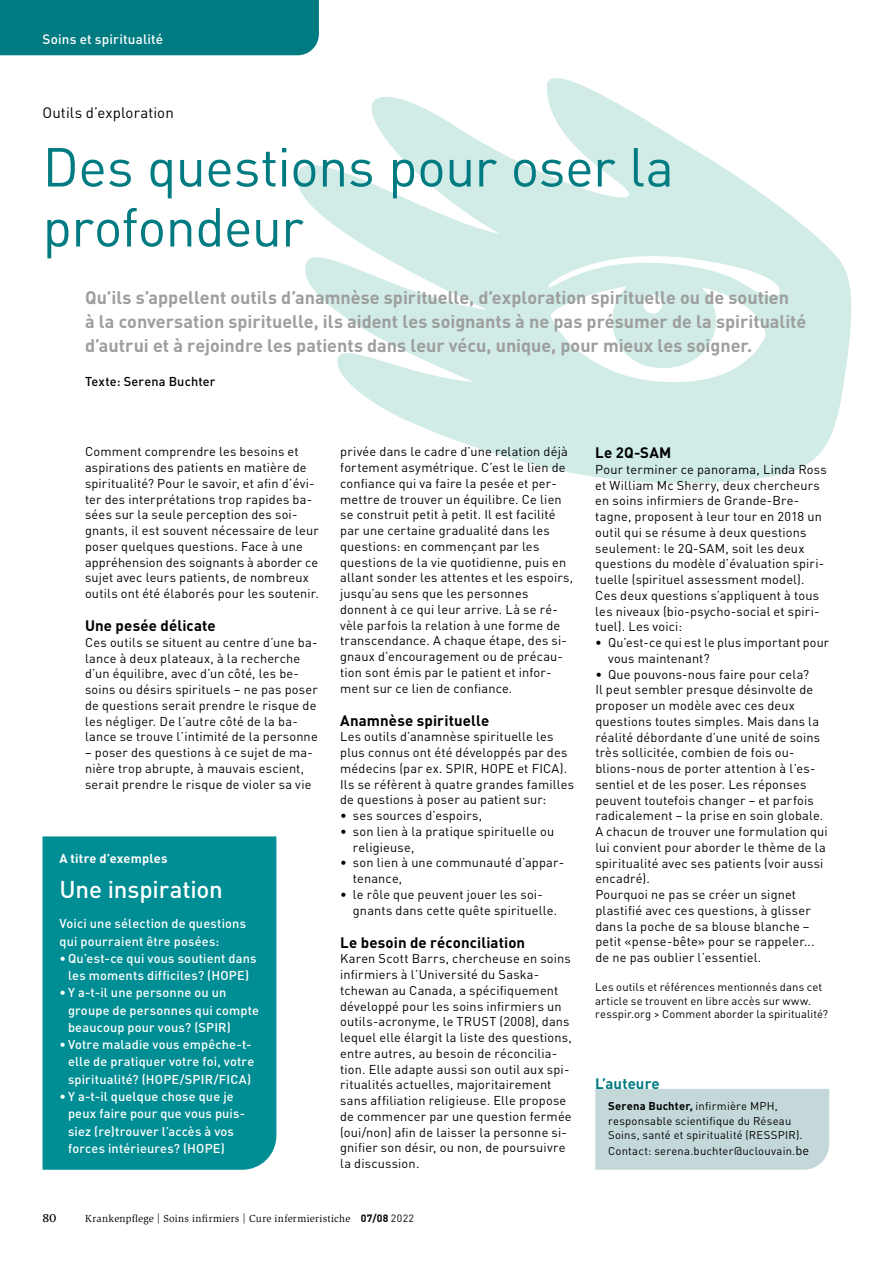
<style>
.page{position:relative;width:893px;height:1263px;background:#fff}
.page>*{position:absolute;margin:0;border:0;box-sizing:border-box;transform-origin:0 0}
.t1{font:54px/60px "DIN Pro";letter-spacing:-.015em;color:#007b81}
.t2{font:500 24px "DIN Pro";letter-spacing:-.005em;color:#fff}
.t3{font:700 18px/24px "DIN Pro";color:#9d9e9e}
.t4{font:700 15px "DIN Pro";letter-spacing:.01em;color:#000}
.t5{font:15px "DIN Pro";letter-spacing:.005em;color:#000}
.t6{font:700 15px "DIN Pro";letter-spacing:.005em;color:#007b81}
.t7{font:500 13.5px "DIN Pro";letter-spacing:.01em;color:#fff}
.t8{font:12.75px/15.8px "DIN Pro";letter-spacing:.015em;color:#000}
.t9{font:500 12.75px/17.2px "DIN Pro";letter-spacing:.015em;color:#fff}
.t10{font:500 12.75px "DIN Pro";letter-spacing:.015em;color:#000}
.t11{font:700 12.75px "DIN Pro";letter-spacing:.015em;color:#fff}
.t12{font:700 12px "Esta Pro";color:#000}
.t13{font:11.25px/14.2px "DIN Pro";letter-spacing:.015em;color:#000}
.t14{font:10.5px "Slimbach Std";letter-spacing:.025em;color:#000}
.s1{font-family:"DIN Pro";font-weight:700}
.s2{font-family:"DIN Pro"}
.s3{font-weight:700}
.s4{font-size:12.75px}
</style>
<div class="page">
<svg style="left:297px;top:78px;width:555px;height:406px;fill:#d1ebe7"></svg>
<div style="left:0;top:0;width:319px;height:55px;background:#007b81"></div>
<div style="left:595px;top:1089px;width:234px;height:81px;background:#c5d8d9"></div>
<div style="left:43px;top:836px;width:233px;height:334px;background:#008e94"></div>
<p class="t7" style="left:43px;top:30px;width:122px">Soins et spiritualité</p>
<p class="t5" style="left:43px;top:103px;width:133px">Outils d’exploration</p>
<h1 class="t1" style="left:43px;top:135px;width:633px">Des questions pour oser la profondeur</h1>
<p class="t3" style="left:85px;top:284px;width:723px">Qu’ils s’appellent outils d’anamnèse spirituelle, d’exploration spirituelle ou de soutien<br>à la conversation spirituelle, ils aident les soignants à ne pas présumer de la spiritualité d’autrui et à rejoindre les patients dans leur vécu, unique, pour mieux les soigner.</p>
<p class="t10" style="left:85px;top:373px;width:132px">Texte: Serena Buchter</p>
<p class="t8" style="left:85px;top:443px;width:235px">Comment comprendre les besoins et aspirations des patients en matière de spiritualité? Pour le savoir, et afin d’évi&shy;ter des interprétations trop rapides ba&shy;sées sur la seule perception des soi&shy;gnants, il est souvent nécessaire de leur poser quelques questions. Face à une appréhension des soignants à aborder ce sujet avec leurs patients, de nombreux outils ont été élaborés pour les soutenir.</p>
<p class="t4" style="left:85px;top:615px;width:132px">Une pesée délicate</p>
<p class="t8" style="left:85px;top:634px;width:234px">Ces outils se situent au centre d’une ba&shy;lance à deux plateaux, à la recherche d’un équilibre, avec d’un côté, les be&shy;soins ou désirs spirituels – ne pas poser de questions serait prendre le risque de les négliger. De l’autre côté de la ba&shy;lance se trouve l’intimité de la personne</p>
<p class="t8" style="left:85px;top:744px;width:229px">– poser des questions à ce sujet de ma&shy;nière trop abrupte, à mauvais escient, serait prendre le risque de violer sa vie</p>
<p class="t11" style="left:60px;top:850px;width:109px">A titre d’exemples</p>
<h2 class="t2" style="left:60px;top:873px;width:165px">Une inspiration</h2>
<p class="t9" style="left:60px;top:915px;width:188px">Voici une sélection de questions qui pourraient être posées:</p>
<p class="t9" style="left:60px;top:949px;width:199px;text-align:center">•Qu’est-ce qui vous soutient dans les moments difficiles? (HOPE)</p>
<p class="t9" style="left:68px;top:984px;width:192px;text-indent:-9px">• Y a-t-il une personne ou un groupe de personnes qui compte beaucoup pour vous? (SPIR)</p>
<p class="t9" style="left:68px;top:1035px;width:188px;text-indent:-9px">• Votre maladie vous empêche-t&shy;elle de pratiquer votre foi, votre spiritualité? (HOPE/SPIR/FICA)</p>
<p class="t9" style="left:68px;top:1087px;width:179px;text-indent:-9px">• Y a-t-il quelque chose que je peux faire pour que vous puis&shy;siez (re)trouver l’accès à vos forces intérieures? (HOPE)</p>
<p class="t8" style="left:340px;top:443px;width:234px">privée dans le cadre d’une relation déjà fortement asymétrique. C’est le lien de confiance qui va faire la pesée et per&shy;mettre de trouver un équilibre. Ce lien se construit petit à petit. Il est facilité par une certaine gradualité dans les questions: en commençant par les questions de la vie quotidienne, puis en allant sonder les attentes et les espoirs, jusqu’au sens que les personnes donnent à ce qui leur arrive. Là se ré&shy;vèle parfois la relation à une forme de transcendance. A chaque étape, des si&shy;gnaux d’encouragement ou de précau&shy;tion sont émis par le patient et infor&shy;ment sur ce lien de confiance.</p>
<p class="t4" style="left:340px;top:710px;width:151px">Anamnèse spirituelle</p>
<p class="t8" style="left:340px;top:728px;width:235px">Les outils d’anamnèse spirituelle les plus connus ont été développés par des médecins (par ex. SPIR, HOPE et FICA).<br>Ils se réfèrent à quatre grandes familles de questions à poser au patient sur:</p>
<p class="t8" style="left:340px;top:807px;width:144px">• ses sources d’espoirs,</p>
<p class="t8" style="left:353px;top:823px;width:203px;text-indent:-13px">• son lien à la pratique spirituelle ou religieuse,</p>
<p class="t8" style="left:353px;top:854px;width:213px;text-indent:-13px">• son lien à une communauté d’appar&shy;tenance,</p>
<p class="t8" style="left:353px;top:886px;width:206px;text-indent:-13px">• le rôle que peuvent jouer les soi&shy;gnants dans cette quête spirituelle.</p>
<p class="t4" style="left:340px;top:932px;width:187px">Le besoin de réconciliation</p>
<p class="t8" style="left:340px;top:950px;width:233px">Karen Scott Barrs, chercheuse en soins infirmiers à l’Université du Saska&shy;tchewan au Canada, a spécifiquement développé pour les soins infirmiers un outils-acronyme, le TRUST (2008), dans lequel elle élargit la liste des questions, entre autres, au besoin de réconcilia&shy;tion. Elle adapte aussi son outil aux spi&shy;ritualités actuelles, majoritairement sans affiliation religieuse. Elle propose de commencer par une question fermée (oui/non) afin de laisser la personne si&shy;gnifier son désir, ou non, de poursuivre la discussion.</p>
<p class="t12" style="left:43px;top:1209px;width:16px">80</p>
<p class="t14" style="left:85px;top:1212px;width:330px">Krankenpflege | Soins infirmiers | Cure infermieristiche <span class="s1">07/08</span> <span class="s2">2022</span></p>
<p class="t4" style="left:595px;top:442px;width:78px">Le 2Q-SAM</p>
<p class="t8" style="left:595px;top:461px;width:233px">Pour terminer ce panorama, Linda Ross et William Mc Sherry, deux chercheurs en soins infirmiers de Grande-Bre&shy;tagne, proposent à leur tour en 2018 un outil qui se résume à deux questions seulement: le 2Q-SAM, soit les deux questions du modèle d’évaluation spiri&shy;tuelle (spirituel assessment model).<br>Ces deux questions s’appliquent à tous les niveaux (bio-psycho-social et spiri&shy;tuel). Les voici:</p>
<p class="t8" style="left:608px;top:634px;width:223px;text-indent:-13px">• Qu’est-ce qui est le plus important pour vous maintenant?</p>
<p class="t8" style="left:595px;top:666px;width:234px">• Que pouvons-nous faire pour cela?<br>Il peut sembler presque désinvolte de proposer un modèle avec ces deux questions toutes simples. Mais dans la réalité débordante d’une unité de soins très sollicitée, combien de fois ou&shy;blions-nous de porter attention à l’es&shy;sentiel et de les poser. Les réponses peuvent toutefois changer – et parfois radicalement – la prise en soin globale.<br>A chacun de trouver une formulation qui lui convient pour aborder le thème de la spiritualité avec ses patients (voir aussi encadré).<br>Pourquoi ne pas se créer un signet plastifié avec ces questions, à glisser dans la poche de sa blouse blanche – petit «pense-bête» pour se rappeler... de ne pas oublier l’essentiel.</p>
<p class="t13" style="left:595px;top:980px;width:234px;line-height:13.5px">Les outils et références mentionnés dans cet article se trouvent en libre accès sur www. resspir.org &gt; Comment aborder la spiritualité?</p>
<p class="t6" style="left:595px;top:1073px;width:66px">L’auteure</p>
<p class="t13" style="left:608px;top:1098px;width:196px"><span class="s3">Serena Buchter,</span> infirmière MPH, responsable scientifique du Réseau<br>Soins, santé et spiritualité (RESSPIR).</p>
<p class="t13" style="left:608px;top:1143px;width:203px">Contact: serena.buchter@uclouvain.<span class="s4">be</span></p>
</div>
